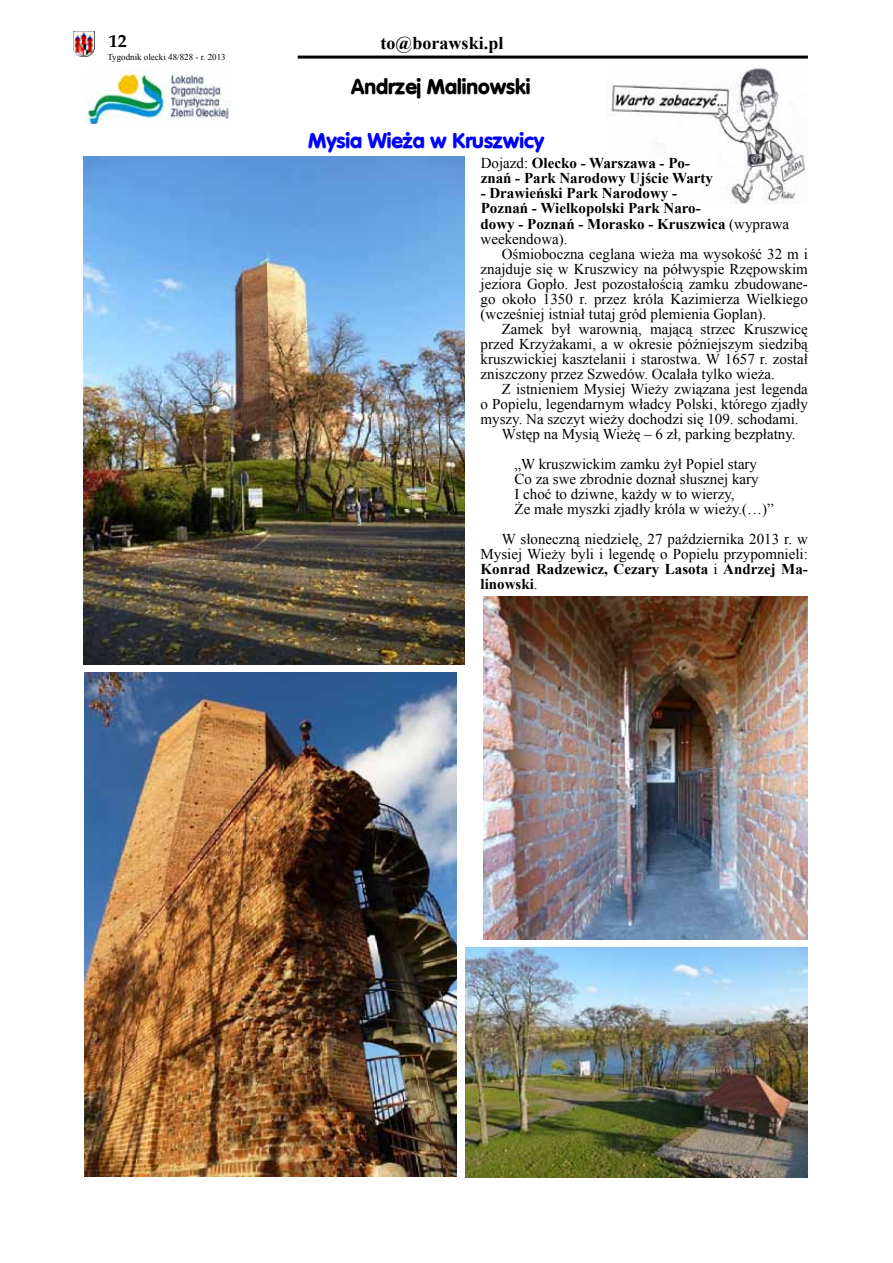
<style>
.page{position:relative;width:893px;height:1263px;background:#fff}
.page>*{position:absolute;margin:0;border:0;box-sizing:border-box;transform-origin:0 0}
.t1{font:700 21px "Vogue";color:#00f}
.t2{font:700 21px "Vogue";color:#000}
.t3{font:700 18px "Times New Roman";letter-spacing:.005em;color:#000}
.t4{font:700 18px "Palm Springs";color:#000}
.t5{font:15px/15px "Times New Roman";color:#000;text-align:justify}
.t6{font:700 15px/15.3px "Times New Roman";color:#000}
.t7{font:9px "Times New Roman";color:#000}
.s1{font-weight:400}
.s2{font-weight:700}
</style>
<div class="page">
<img style="left:73px;top:32px;width:21px;height:25px">
<hr style="left:298px;top:56px;width:510px;height:3px;background:#000">
<img style="left:85px;top:68px;width:146px;height:56px">
<img style="left:610px;top:68px;width:195px;height:136px">
<img style="left:84px;top:157px;width:380px;height:507px">
<img style="left:85px;top:672px;width:372px;height:504px">
<img style="left:484px;top:596px;width:324px;height:343px">
<img style="left:465px;top:947px;width:342px;height:231px">
<p class="t4" style="left:109px;top:30px;width:19px">12</p>
<p class="t3" style="left:381px;top:31px;width:124px">to@borawski.pl</p>
<h1 class="t2" style="left:351px;top:73px;width:181px">Andrzej Malinowski</h1>
<h1 class="t1" style="left:308px;top:127px;width:237px">Mysia Wieża w Kruszwicy</h1>
<p class="t6" style="left:481px;top:155px;width:234px"><span class="s1">Dojazd:</span> Olecko - Warszawa - Po&shy;znań - Park Narodowy Ujście Warty</p>
<p class="t6" style="left:480px;top:185px;width:310px">- Drawieński Park Narodowy -<br>Poznań - Wielkopolski Park Naro-<br>dowy - Poznań - Morasko - Kruszwica <span class="s1">(wyprawa weekendowa).</span></p>
<p class="t5" style="left:480px;top:246px;width:329px;text-indent:21px">Ośmioboczna ceglana wieża ma wysokość 32 m i znajduje się w Kruszwicy na półwyspie Rzępowskim jeziora Gopło. Jest pozostałością zamku zbudowane&shy;go około 1350 r. przez króla Kazimierza Wielkiego (wcześniej istniał tutaj gród plemienia Goplan).</p>
<p class="t5" style="left:480px;top:321px;width:329px;text-indent:21px">Zamek był warownią, mającą strzec Kruszwicę przed Krzyżakami, a w okresie późniejszym siedzibą kruszwickiej kasztelanii i starostwa. W 1657 r. został zniszczony przez Szwedów. Ocalała tylko wieża.</p>
<p class="t5" style="left:502px;top:381px;width:308px">Z istnieniem Mysiej Wieży związana jest legenda</p>
<p class="t5" style="left:480px;top:396px;width:329px">o Popielu, legendarnym władcy Polski, którego zjadły</p>
<p class="t5" style="left:480px;top:411px;width:320px">myszy. Na szczyt wieży dochodzi się 109. schodami.</p>
<p class="t5" style="left:502px;top:426px;width:295px">Wstęp na Mysią Wieżę – 6 zł, parking bezpłatny.</p>
<p class="t5" style="left:514px;top:456px;width:261px;text-align:left">„W kruszwickim zamku żył Popiel stary Co za swe zbrodnie doznał słusznej kary<br>I choć to dziwne, każdy w to wierzy,<br>Że małe myszki zjadły króla w wieży.(…)”</p>
<p class="t5" style="left:480px;top:531px;width:329px;text-indent:21px">W słoneczną niedzielę, 27 października 2013 r. w Mysiej Wieży byli i legendę o Popielu przypomnieli:<br><span class="s2">Konrad Radzewicz, Cezary Lasota</span> i <span class="s2">Andrzej Ma&shy;linowski</span>.</p>
<p class="t7" style="left:107px;top:51px;width:120px">Tygodnik olecki 48/828 - r. 2013</p>
</div>
